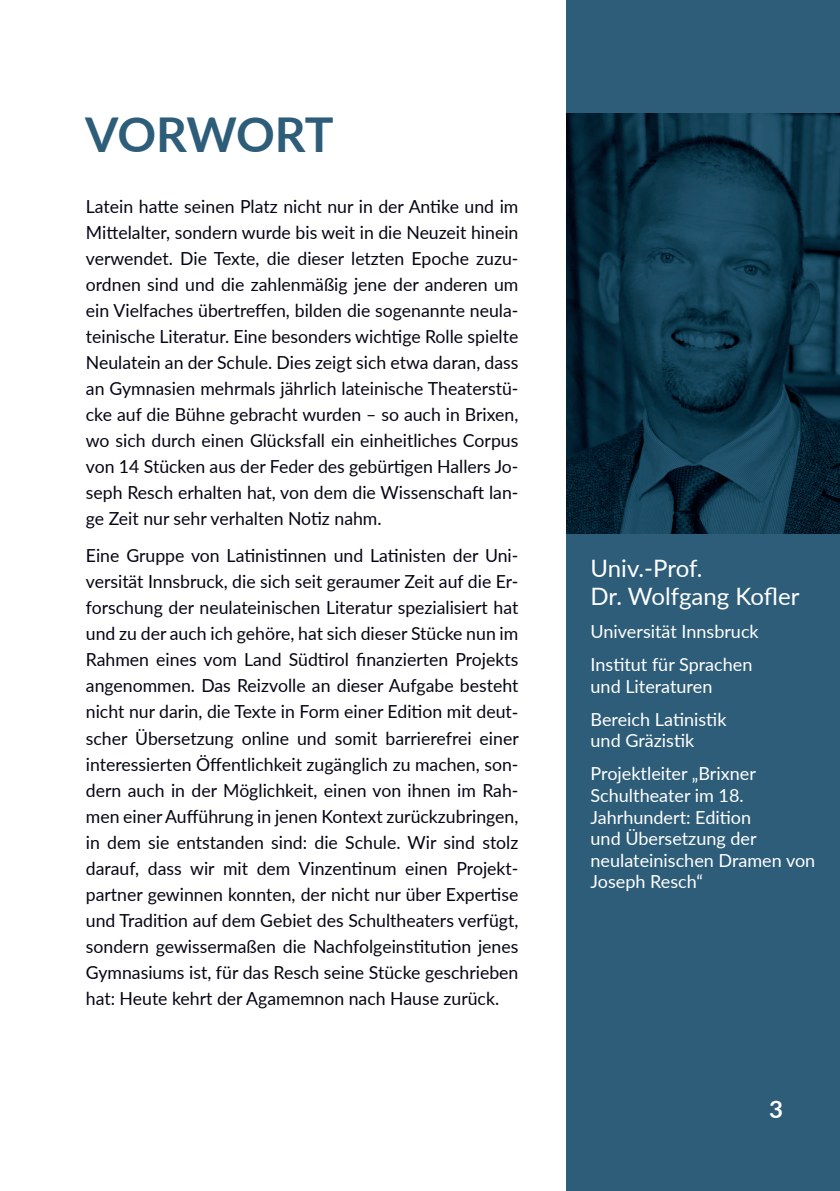
<style>
.page{position:relative;width:840px;height:1191px;background:#fff}
.page>*{position:absolute;margin:0;border:0;box-sizing:border-box;transform-origin:0 0}
.t1{font:700 48px "Lato";letter-spacing:-.015em;color:#2d5d79}
.t2{font:24px/28.8px "Lato";letter-spacing:-.005em;color:#fff}
.t3{font:700 24px "Lato";color:#fff}
.t4{font:18px/26px "Lato";color:#050613;text-align:justify}
.t5{font:18px/21.6px "Lato";color:#fff}
</style>
<div class="page">
<div style="left:566px;top:0;width:273px;height:1191px;background:#2d5d79"></div>
<img style="left:566px;top:113px;width:273px;height:420px">
<h1 class="t1" style="left:85px;top:99px;width:250px">VORWORT</h1>
<p class="t4" style="left:86px;top:193px;width:434px">Latein hatte seinen Platz nicht nur in der Antike und im Mittelalter, sondern wurde bis weit in die Neuzeit hinein verwendet. Die Texte, die dieser letzten Epoche zuzu&shy;ordnen sind und die zahlenmäßig jene der anderen um ein Vielfaches übertreffen, bilden die sogenannte neula&shy;teinische Literatur. Eine besonders wichtige Rolle spielte Neulatein an der Schule. Dies zeigt sich etwa daran, dass an Gymnasien mehrmals jährlich lateinische Theaterstü&shy;cke auf die Bühne gebracht wurden – so auch in Brixen, wo sich durch einen Glücksfall ein einheitliches Corpus von 14 Stücken aus der Feder des gebürtigen Hallers Jo&shy;seph Resch erhalten hat, von dem die Wissenschaft lan&shy;ge Zeit nur sehr verhalten Notiz nahm.</p>
<p class="t4" style="left:86px;top:542px;width:434px">Eine Gruppe von Latinistinnen und Latinisten der Uni&shy;versität Innsbruck, die sich seit geraumer Zeit auf die Er&shy;forschung der neulateinischen Literatur spezialisiert hat und zu der auch ich gehöre, hat sich dieser Stücke nun im Rahmen eines vom Land Südtirol finanzierten Projekts angenommen. Das Reizvolle an dieser Aufgabe besteht nicht nur darin, die Texte in Form einer Edition mit deut&shy;scher Übersetzung online und somit barrierefrei einer interessierten Öffentlichkeit zugänglich zu machen, son&shy;dern auch in der Möglichkeit, einen von ihnen im Rah&shy;men einer Aufführung in jenen Kontext zurückzubringen, in dem sie entstanden sind: die Schule. Wir sind stolz darauf, dass wir mit dem Vinzentinum einen Projekt&shy;partner gewinnen konnten, der nicht nur über Expertise und Tradition auf dem Gebiet des Schultheaters verfügt, sondern gewissermaßen die Nachfolgeinstitution jenes Gymnasiums ist, für das Resch seine Stücke geschrieben hat: Heute kehrt der Agamemnon nach Hause zurück.</p>
<h2 class="t2" style="left:590px;top:552px;width:210px">Univ.-Prof.<br>Dr. Wolfgang Kofler</h2>
<p class="t5" style="left:590px;top:614px;width:170px;line-height:33px">Universität Innsbruck<br>Institut für Sprachen</p>
<p class="t5" style="left:590px;top:669px;width:137px;line-height:33px">und Literaturen<br>Bereich Latinistik</p>
<p class="t5" style="left:590px;top:723px;width:167px;line-height:33px">und Gräzistik<br>Projektleiter „Brixner</p>
<p class="t5" style="left:590px;top:784px;width:226px">Schultheater im 18.<br>Jahrhundert: Edition<br>und Übersetzung der neulateinischen Dramen von<br>Joseph Resch“</p>
<h2 class="t3" style="left:768px;top:1092px;width:15px">3</h2>
</div>
